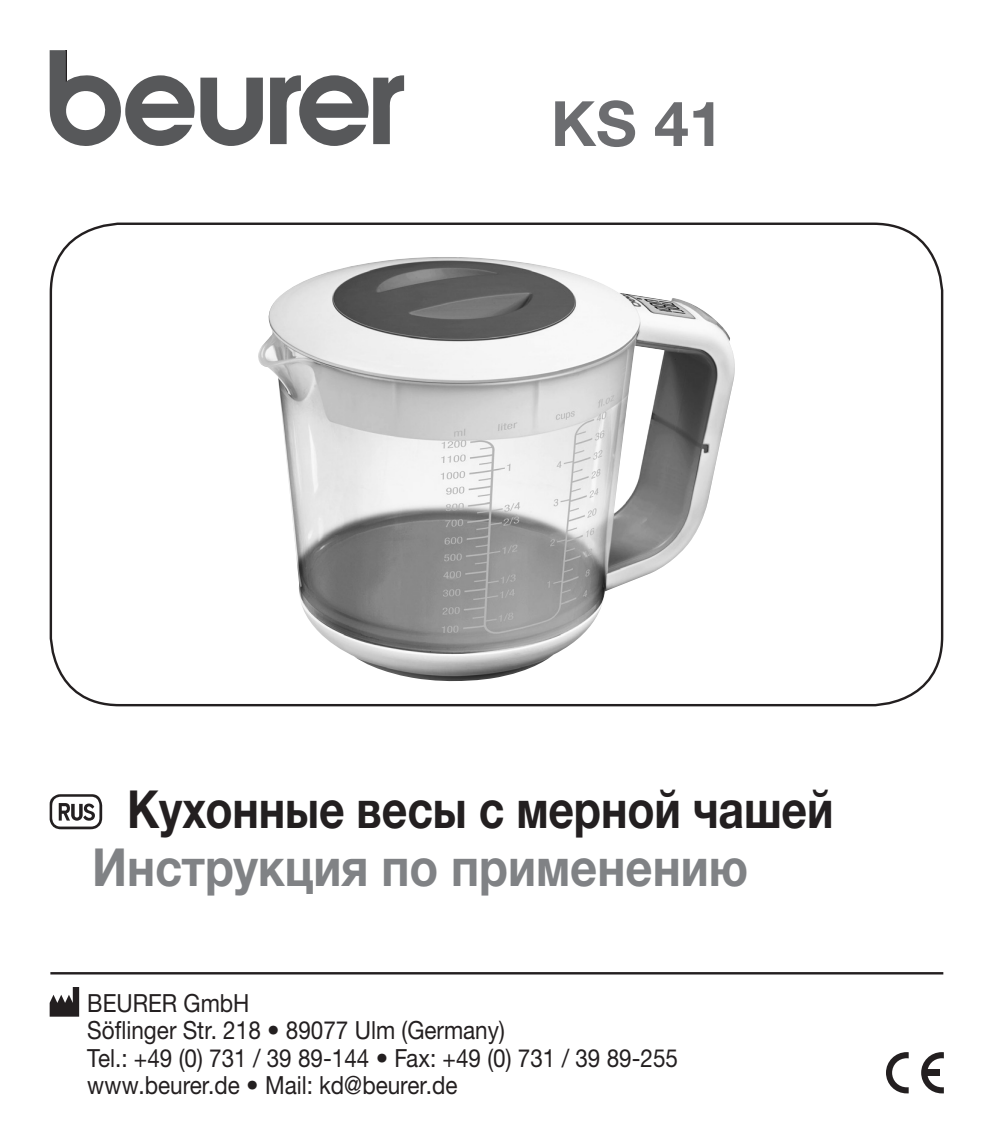
<style>
.page{position:relative;width:993px;height:1134px;background:#fff}
.page>*{position:absolute;margin:0;border:0;box-sizing:border-box;transform-origin:0 0}
.t1{font:700 62.5px "Helvetica Neue LTW1 G";color:#6c6d70}
.t2{font:700 52.5px/57.5px "Helvetica Neue LTW1 G";letter-spacing:-.005em;color:#231f20;scale:.85 1}
.t3{font:25px/27.5px "Helvetica Neue LTW1 G";color:#231f20;scale:.9 1}
.s1{font-family:"Laend Beurer"}
.s2{color:#808285}
</style>
<div class="page">
<hr style="left:50px;top:972px;width:893px;height:2px;background:#231f20">
<svg style="left:921px;top:1052px;width:22px;height:41px"></svg>
<div style="left:925px;top:1069px;width:14px;height:7px;background:#231f20"></div>
<svg style="left:886px;top:1052px;width:22px;height:41px"></svg>
<svg style="left:50px;top:987px;width:29px;height:30px"></svg>
<svg style="left:200px;top:78px;width:63px;height:68px"></svg>
<svg style="left:50px;top:50px;width:144px;height:96px"></svg>
<svg style="left:270px;top:75px;width:134px;height:71px"></svg>
<img style="left:258px;top:257px;width:476px;height:425px">
<h1 class="t1" style="left:550px;top:85px;width:174px">KS 41</h1>
<h2 class="t2" style="left:92px;top:780px;width:873px;text-indent:-43px"><span class="s1">r</span> Кухонные весы с мерной чашей<br><span class="s2">Инструкция по применению</span></h2>
<p class="t3" style="left:87px;top:989px;width:657px">BEURER GmbH<br>Söflinger Str. 218 • 89077 Ulm (Germany)<br>Tel.: +49 (0) 731 / 39 89-144 • Fax: +49 (0) 731 / 39 89-255 www.beurer.de • Mail: kd@beurer.de</p>
</div>
